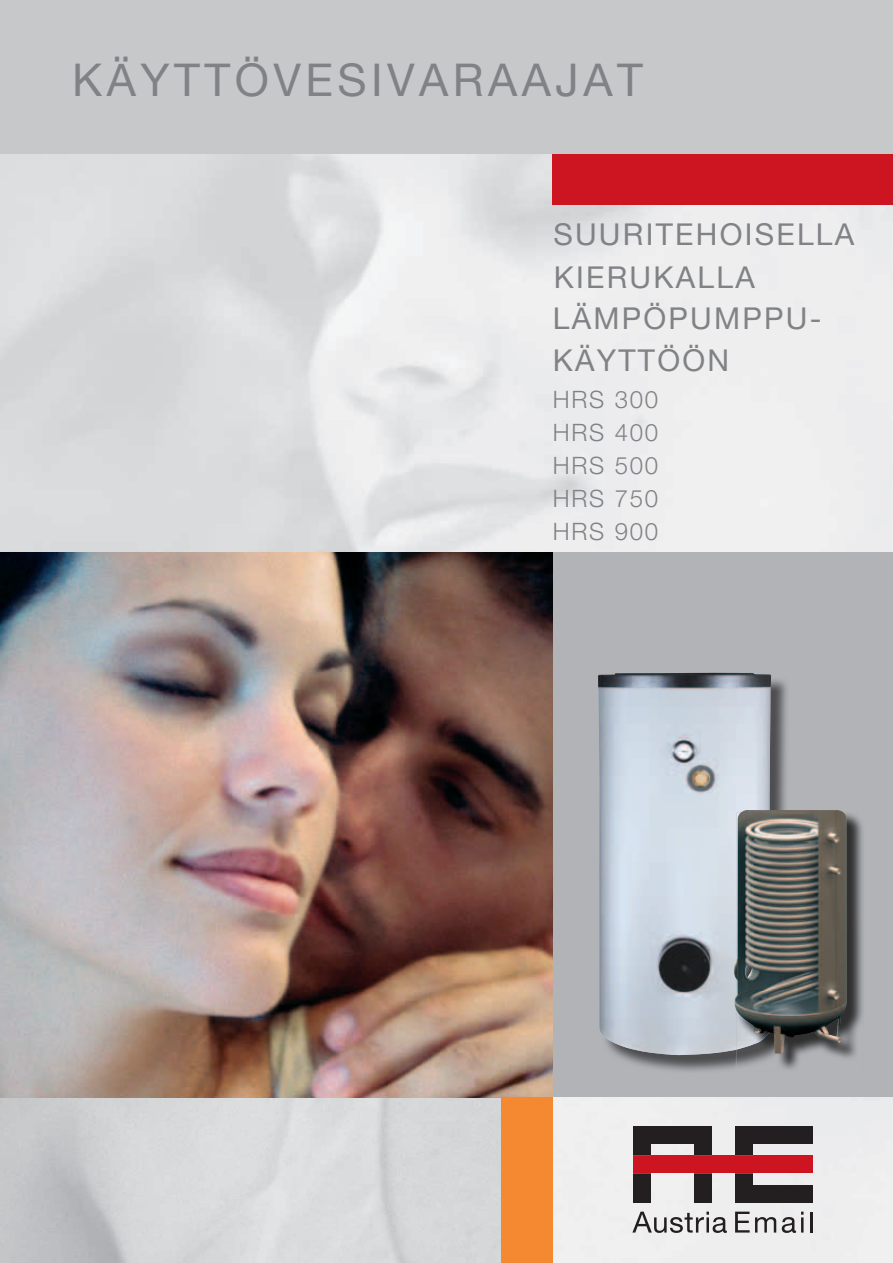
<style>
.page{position:relative;width:893px;height:1263px;background:#fff}
.page>*{position:absolute;margin:0;border:0;box-sizing:border-box;transform-origin:0 0}
.t1{font:45px "Helvetica Neue";letter-spacing:.1em;color:#808285}
.t2{font:30px/41.8px "Helvetica Neue";letter-spacing:.075em;color:#808285}
.t3{font:300 24px/33px "Helvetica Neue";letter-spacing:.075em;color:#808285;text-align:justify}
</style>
<div class="page">
<img style="left:0;top:153px;width:893px;height:400px">
<img style="left:0;top:1097px;width:502px;height:166px">
<div style="left:553px;top:1097px;width:340px;height:166px;background:#eeeeef"></div>
<div style="left:553px;top:553px;width:340px;height:544px;background:#b2b3b7"></div>
<div style="left:553px;top:153px;width:340px;height:51px;background:#cd1522"></div>
<div style="left:0;top:0;width:893px;height:153px;background:#c7c8ca"></div>
<img style="left:0;top:553px;width:553px;height:544px">
<div style="left:502px;top:1097px;width:51px;height:166px;background:#f58932"></div>
<div style="left:634px;top:1126px;width:78px;height:17px;background:#231f20"></div>
<div style="left:634px;top:1126px;width:17px;height:77px;background:#231f20"></div>
<div style="left:695px;top:1126px;width:17px;height:77px;background:#231f20"></div>
<div style="left:735px;top:1126px;width:17px;height:77px;background:#231f20"></div>
<div style="left:735px;top:1126px;width:78px;height:17px;background:#231f20"></div>
<div style="left:735px;top:1186px;width:78px;height:17px;background:#231f20"></div>
<div style="left:634px;top:1156px;width:179px;height:17px;background:#cd1522"></div>
<svg style="left:632px;top:1211px;width:95px;height:22px"></svg>
<svg style="left:735px;top:1211px;width:41px;height:21px"></svg>
<svg style="left:782px;top:1211px;width:21px;height:22px"></svg>
<hr style="left:810px;top:1211px;width:3px;height:21px;background:#231f20">
<svg style="left:634px;top:1155px;width:17px;height:1px"></svg>
<svg style="left:634px;top:1173px;width:17px;height:1px"></svg>
<svg style="left:695px;top:1155px;width:17px;height:1px"></svg>
<svg style="left:695px;top:1173px;width:17px;height:1px"></svg>
<svg style="left:735px;top:1155px;width:17px;height:1px"></svg>
<svg style="left:735px;top:1173px;width:17px;height:1px"></svg>
<img style="left:617px;top:679px;width:170px;height:392px">
<img style="left:598px;top:673px;width:173px;height:382px">
<img style="left:735px;top:814px;width:128px;height:256px">
<img style="left:734px;top:810px;width:113px;height:244px">
<h1 class="t1" style="left:72px;top:53px;width:572px">KÄYTTÖVESIVARAAJAT</h1>
<p class="t2" style="left:553px;top:213px;width:303px">SUURITEHOISELLA<br>KIERUKALLA<br>LÄMPÖPUMPPU-<br>KÄYTTÖÖN</p>
<p class="t3" style="left:553px;top:382px;width:107px">HRS 300<br>HRS 400<br>HRS 500<br>HRS 750<br>HRS 900</p>
</div>
